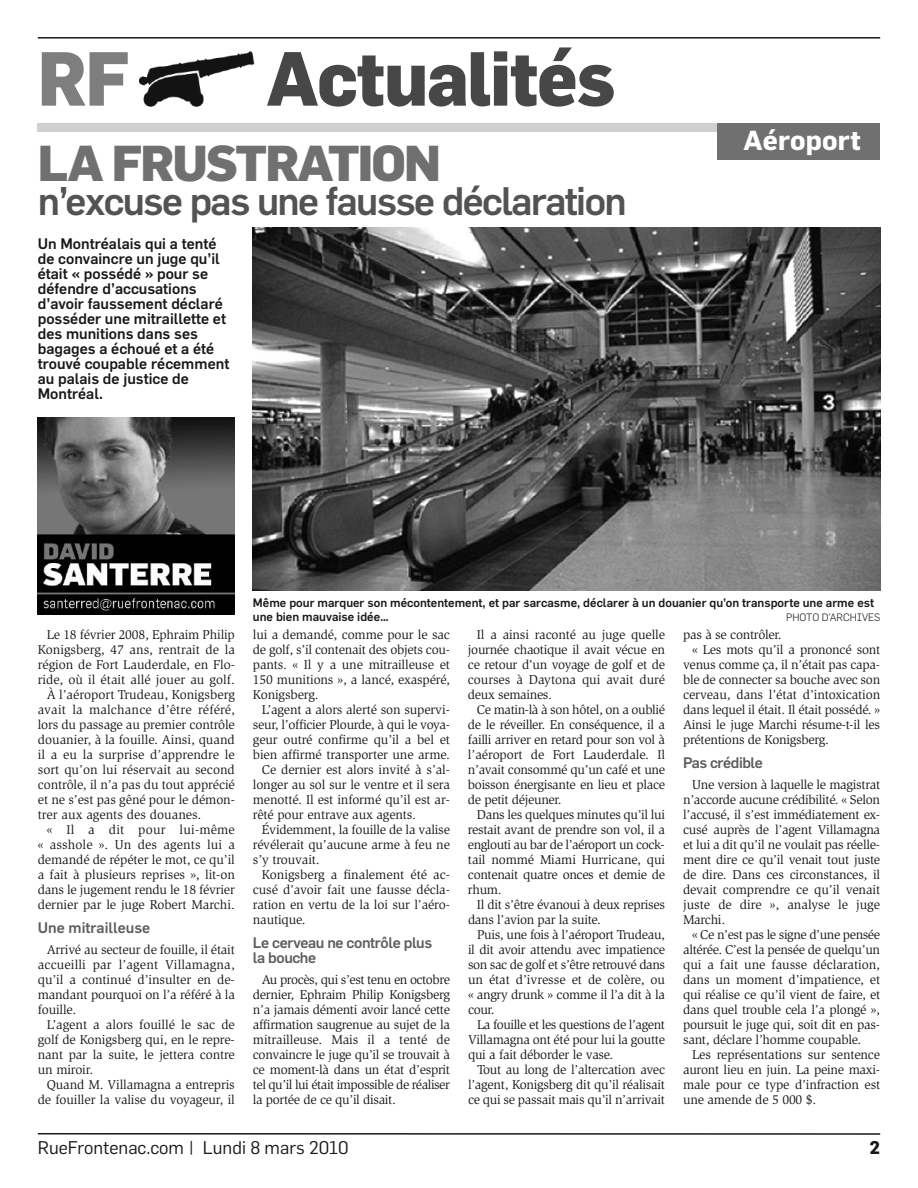
<style>
.page{position:relative;width:918px;height:1188px;background:#fff}
.page>*{position:absolute;margin:0;border:0;box-sizing:border-box;transform-origin:0 0}
.t1{font:800 75px "Flama";letter-spacing:-.02em;color:#474747;scale:.95 1}
.t2{font:800 75px "Flama";color:#7e7e7e;scale:.95 1}
.t3{font:800 49.5px "Flama";letter-spacing:-.04em;color:#707070}
.t4{font:500 39px "Flama";letter-spacing:-.04em;color:#535353}
.t5{font:700 27px "Flama";letter-spacing:.005em;color:#fff}
.t6{font:18px "Flama";color:#191919}
.t7{font:700 18px "Flama";color:#191919}
.t8{font:500 15px/15px "Flama";color:#191919}
.t9{font:500 15px/15px "Flama";letter-spacing:-.025em;color:#5e5e5e}
.t10{font:500 15px "Flama";color:#5e5e5e}
.t11{font:13.2px/15px "Slimbach Std";letter-spacing:-.01em;color:#191919;text-align:justify}
.t12{font:13.2px "Slimbach Std";letter-spacing:.015em;color:#191919}
.t13{font:13.2px "Slimbach Std";letter-spacing:.01em;color:#191919}
.t14{font:500 12px/14.4px "Flama";color:#191919}
.t15{font:300 10.5px "Flama";color:#191919}
</style>
<div class="page">
<hr style="left:38px;top:1133px;width:842px;height:2px;background:#191919">
<img style="left:140px;top:51px;width:115px;height:56px">
<hr style="left:38px;top:37px;width:842px;height:2px;background:#191919">
<div style="left:38px;top:123px;width:842px;height:9px;background:#d1d1d1"></div>
<img style="left:253px;top:228px;width:627px;height:363px">
<img style="left:38px;top:417px;width:197px;height:198px">
<div style="left:717px;top:123px;width:163px;height:37px;background:#707070"></div>
<h1 class="t2" style="left:38px;top:44px;width:98px">RF</h1>
<h1 class="t1" style="left:266px;top:44px;width:369px">Actualités</h1>
<h2 class="t3" style="left:38px;top:140px;width:405px">LA FRUSTRATION</h2>
<h3 class="t4" style="left:38px;top:183px;width:591px">n’excuse pas une fausse déclaration</h3>
<p class="t8" style="left:38px;top:237px;width:193px">Un Montréalais qui a tenté de convaincre un juge qu’il était « possédé » pour se défendre d’accusations d’avoir faussement déclaré posséder une mitraillette et des munitions dans ses bagages a échoué et a été trouvé coupable récemment au palais de justice de<br>Montréal.</p>
<h3 class="t5" style="left:744px;top:128px;width:119px">Aéroport</h3>
<p class="t11" style="left:47px;top:628px;width:190px">Le 18 février 2008, Ephraim Philip</p>
<p class="t11" style="left:38px;top:643px;width:199px">Konigsberg, 47 ans, rentrait de la</p>
<p class="t11" style="left:38px;top:658px;width:199px">région de Fort Lauderdale, en Flo-</p>
<p class="t11" style="left:38px;top:673px;width:199px">ride, où il était allé jouer au golf.</p>
<p class="t11" style="left:47px;top:688px;width:190px">À l’aéroport Trudeau, Konigsberg</p>
<p class="t12" style="left:38px;top:704px;width:199px">avait la malchance d’être référé,</p>
<p class="t11" style="left:38px;top:718px;width:199px">lors du passage au premier contrôle</p>
<p class="t11" style="left:38px;top:733px;width:199px">douanier, à la fouille. Ainsi, quand</p>
<p class="t11" style="left:38px;top:748px;width:199px">il a eu la surprise d’apprendre le</p>
<p class="t11" style="left:38px;top:763px;width:199px">sort qu’on lui réservait au second</p>
<p class="t11" style="left:38px;top:778px;width:199px">contrôle, il n’a pas du tout apprécié</p>
<p class="t11" style="left:38px;top:793px;width:199px">et ne s’est pas gêné pour le démon-</p>
<p class="t11" style="left:38px;top:808px;width:165px">trer aux agents des douanes.</p>
<p class="t12" style="left:47px;top:824px;width:190px">« Il a dit pour lui-même</p>
<p class="t13" style="left:38px;top:839px;width:199px">« asshole ». Un des agents lui a</p>
<p class="t11" style="left:38px;top:853px;width:199px">demandé de répéter le mot, ce qu’il</p>
<p class="t11" style="left:38px;top:868px;width:199px">a fait à plusieurs reprises », lit-on</p>
<p class="t11" style="left:38px;top:883px;width:199px">dans le jugement rendu le 18 février</p>
<p class="t11" style="left:38px;top:898px;width:199px">dernier par le juge Robert Marchi.</p>
<p class="t10" style="left:38px;top:921px;width:114px">Une mitrailleuse</p>
<p class="t11" style="left:38px;top:943px;width:199px;text-indent:9px">Arrivé au secteur de fouille, il était accueilli par l’agent Villamagna, qu’il a continué d’insulter en de&shy;mandant pourquoi on l’a référé à la fouille.</p>
<p class="t11" style="left:38px;top:1018px;width:199px;text-indent:9px">L’agent a alors fouillé le sac de golf de Konigsberg qui, en le repre&shy;nant par la suite, le jettera contre un miroir.</p>
<p class="t11" style="left:38px;top:1078px;width:199px;text-align:right">Quand M. Villamagna a entrepris de fouiller la valise du voyageur, il</p>
<p class="t14" style="left:253px;top:596px;width:623px">Même pour marquer son mécontentement, et par sarcasme, déclarer à un douanier qu’on transporte une arme est une bien mauvaise idée…</p>
<p class="t15" style="left:786px;top:612px;width:96px">PHOTO D’ARCHIVES</p>
<p class="t11" style="left:253px;top:628px;width:199px">lui a demandé, comme pour le sac de golf, s’il contenait des objets cou&shy;pants. « Il y a une mitrailleuse et 150 munitions », a lancé, exaspéré, Konigsberg.</p>
<p class="t11" style="left:262px;top:703px;width:189px">L’agent a alors alerté son supervi-</p>
<p class="t11" style="left:253px;top:718px;width:198px">seur, l’officier Plourde, à qui le voya-</p>
<p class="t11" style="left:253px;top:733px;width:199px">geur outré confirme qu’il a bel et</p>
<p class="t11" style="left:253px;top:748px;width:199px">bien affirmé transporter une arme.</p>
<p class="t11" style="left:262px;top:763px;width:189px">Ce dernier est alors invité à s’al-</p>
<p class="t11" style="left:253px;top:778px;width:199px">longer au sol sur le ventre et il sera</p>
<p class="t11" style="left:253px;top:793px;width:198px">menotté. Il est informé qu’il est ar-</p>
<p class="t11" style="left:253px;top:808px;width:165px">rêté pour entrave aux agents.</p>
<p class="t11" style="left:262px;top:823px;width:190px">Évidemment, la fouille de la valise</p>
<p class="t11" style="left:253px;top:838px;width:199px">révélerait qu’aucune arme à feu ne</p>
<p class="t11" style="left:253px;top:853px;width:68px">s’y trouvait.</p>
<p class="t11" style="left:262px;top:868px;width:189px">Konigsberg a finalement été ac-</p>
<p class="t11" style="left:253px;top:883px;width:198px">cusé d’avoir fait une fausse décla-</p>
<p class="t11" style="left:253px;top:898px;width:198px">ration en vertu de la loi sur l’aéro-</p>
<p class="t11" style="left:253px;top:913px;width:54px">nautique.</p>
<p class="t9" style="left:253px;top:936px;width:181px">Le cerveau ne contrôle plus la bouche</p>
<p class="t11" style="left:253px;top:973px;width:199px;text-indent:9px">Au procès, qui s’est tenu en octobre dernier, Ephraim Philip Konigsberg n’a jamais démenti avoir lancé cette affirmation saugrenue au sujet de la mitrailleuse. Mais il a tenté de convaincre le juge qu’il se trouvait à ce moment-là dans un état d’esprit tel qu’il lui était impossible de réaliser la portée de ce qu’il disait.</p>
<p class="t11" style="left:468px;top:628px;width:199px;text-indent:9px">Il a ainsi raconté au juge quelle journée chaotique il avait vécue en ce retour d’un voyage de golf et de courses à Daytona qui avait duré deux semaines.</p>
<p class="t11" style="left:468px;top:703px;width:199px;text-indent:9px">Ce matin-là à son hôtel, on a oublié de le réveiller. En conséquence, il a failli arriver en retard pour son vol à l’aéroport de Fort Lauderdale. Il n’avait consommé qu’un café et une boisson énergisante en lieu et place de petit déjeuner.</p>
<p class="t11" style="left:468px;top:808px;width:199px;text-indent:9px">Dans les quelques minutes qu’il lui restait avant de prendre son vol, il a englouti au bar de l’aéroport un cock&shy;tail nommé Miami Hurricane, qui contenait quatre onces et demie de rhum.</p>
<p class="t11" style="left:468px;top:898px;width:199px;text-indent:9px">Il dit s’être évanoui à deux reprises dans l’avion par la suite.</p>
<p class="t11" style="left:468px;top:928px;width:199px;text-indent:9px">Puis, une fois à l’aéroport Trudeau, il dit avoir attendu avec impatience son sac de golf et s’être retrouvé dans un état d’ivresse et de colère, ou « angry drunk » comme il l’a dit à la cour.</p>
<p class="t11" style="left:468px;top:1018px;width:199px;text-indent:9px">La fouille et les questions de l’agent Villamagna ont été pour lui la goutte qui a fait déborder le vase.</p>
<p class="t11" style="left:468px;top:1063px;width:199px;text-indent:9px">Tout au long de l’altercation avec l’agent, Konigsberg dit qu’il réalisait ce qui se passait mais qu’il n’arrivait</p>
<p class="t11" style="left:683px;top:628px;width:100px">pas à se contrôler.</p>
<p class="t11" style="left:692px;top:643px;width:190px">« Les mots qu’il a prononcé sont</p>
<p class="t11" style="left:683px;top:658px;width:198px">venus comme ça, il n’était pas capa-</p>
<p class="t11" style="left:683px;top:673px;width:199px">ble de connecter sa bouche avec son</p>
<p class="t11" style="left:683px;top:688px;width:199px">cerveau, dans l’état d’intoxication</p>
<p class="t11" style="left:683px;top:703px;width:199px">dans lequel il était. Il était possédé. »</p>
<p class="t11" style="left:683px;top:718px;width:199px">Ainsi le juge Marchi résume-t-il les</p>
<p class="t11" style="left:683px;top:733px;width:148px">prétentions de Konigsberg.</p>
<p class="t9" style="left:683px;top:756px;width:81px">Pas crédible</p>
<p class="t11" style="left:683px;top:778px;width:199px;text-indent:9px">Une version à laquelle le magistrat n’accorde aucune crédibilité. « Selon l’accusé, il s’est immédiatement ex&shy;cusé auprès de l’agent Villamagna et lui a dit qu’il ne voulait pas réelle&shy;ment dire ce qu’il venait tout juste de dire. Dans ces circonstances, il devait comprendre ce qu’il venait juste de dire », analyse le juge Marchi.</p>
<p class="t11" style="left:683px;top:928px;width:199px;text-indent:9px">« Ce n’est pas le signe d’une pensée altérée. C’est la pensée de quelqu’un qui a fait une fausse déclaration, dans un moment d’impatience, et qui réalise ce qu’il vient de faire, et dans quel trouble cela l’a plongé », poursuit le juge qui, soit dit en pas&shy;sant, déclare l’homme coupable.</p>
<p class="t11" style="left:683px;top:1048px;width:199px;text-indent:9px">Les représentations sur sentence auront lieu en juin. La peine maxi&shy;male pour ce type d’infraction est une amende de 5 000 $.</p>
<h3 class="t6" style="left:38px;top:1139px;width:312px">RueFrontenac.com | Lundi 8 mars 2010</h3>
<h3 class="t7" style="left:870px;top:1140px;width:12px">2</h3>
</div>
